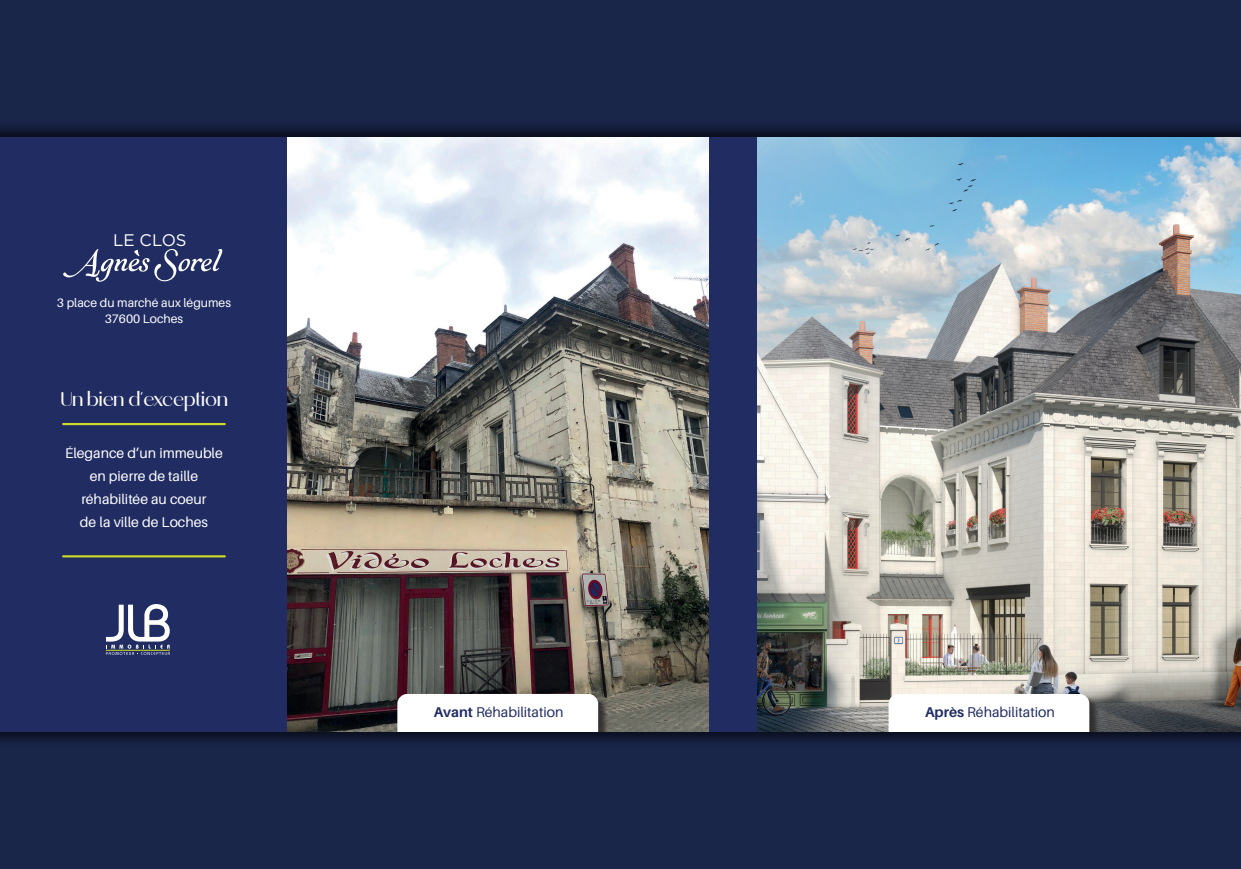
<style>
.page{position:relative;width:1241px;height:869px;background:#fff}
.page>*{position:absolute;margin:0;border:0;box-sizing:border-box;transform-origin:0 0}
.t1{font:19.51px "BROLIMO";letter-spacing:-.01em;color:#fff}
.t2{font:16.71px "Gotham";letter-spacing:-.005em;color:#fff}
.t3{font:14.09px/22.8px "Aileron";color:#fff;text-align:center}
.t4{font:14.09px "Aileron";color:#212d62}
.t5{font:12.25px/16.6px "Aileron";color:#fff;text-align:center}
.s1{font-weight:700}
</style>
<div class="page">
<div style="left:0;top:136px;width:764px;height:596px;background:#212d62"></div>
<img style="left:288px;top:137px;width:420px;height:593px">
<img style="left:757px;top:137px;width:483px;height:593px">
<div style="left:889px;top:695px;width:211px;height:66px;background:#231f20;opacity:.75"></div>
<div style="left:888px;top:693px;width:201px;height:57px;background:#fff;border-radius:10px"></div>
<svg style="left:63px;top:249px;width:159px;height:33px"></svg>
<hr style="left:63px;top:423px;width:162px;height:2px;background:#cfdc27">
<hr style="left:63px;top:555px;width:162px;height:2px;background:#cfdc27">
<svg style="left:106px;top:604px;width:64px;height:50px"></svg>
<hr style="left:106px;top:649px;width:64px;height:1px;background:#cfdc27">
<div style="left:398px;top:695px;width:211px;height:66px;background:#231f20;opacity:.75"></div>
<div style="left:397px;top:693px;width:201px;height:57px;background:#fff;border-radius:10px"></div>
<div style="left:0;top:730px;width:1240px;height:138px;background:#231f20;opacity:.75"></div>
<div style="left:0;top:0;width:1240px;height:137px;background:#231f20;opacity:.75"></div>
<p class="t2" style="left:113px;top:229px;width:75px">LE CLOS</p>
<p class="t5" style="left:57px;top:294px;width:175px">3 place du marché aux légumes<br>37600 Loches</p>
<h1 class="t1" style="left:61px;top:391px;width:169px">Un bien d’exception</h1>
<p class="t3" style="left:65px;top:442px;width:159px">Élegance d’un immeuble en pierre de taille réhabilitée au coeur<br>de la ville de Loches</p>
<p class="t4" style="left:434px;top:704px;width:131px"><span class="s1">Avant</span> Réhabilitation</p>
<p class="t4" style="left:924px;top:704px;width:131px"><span class="s1">Après</span> Réhabilitation</p>
</div>
